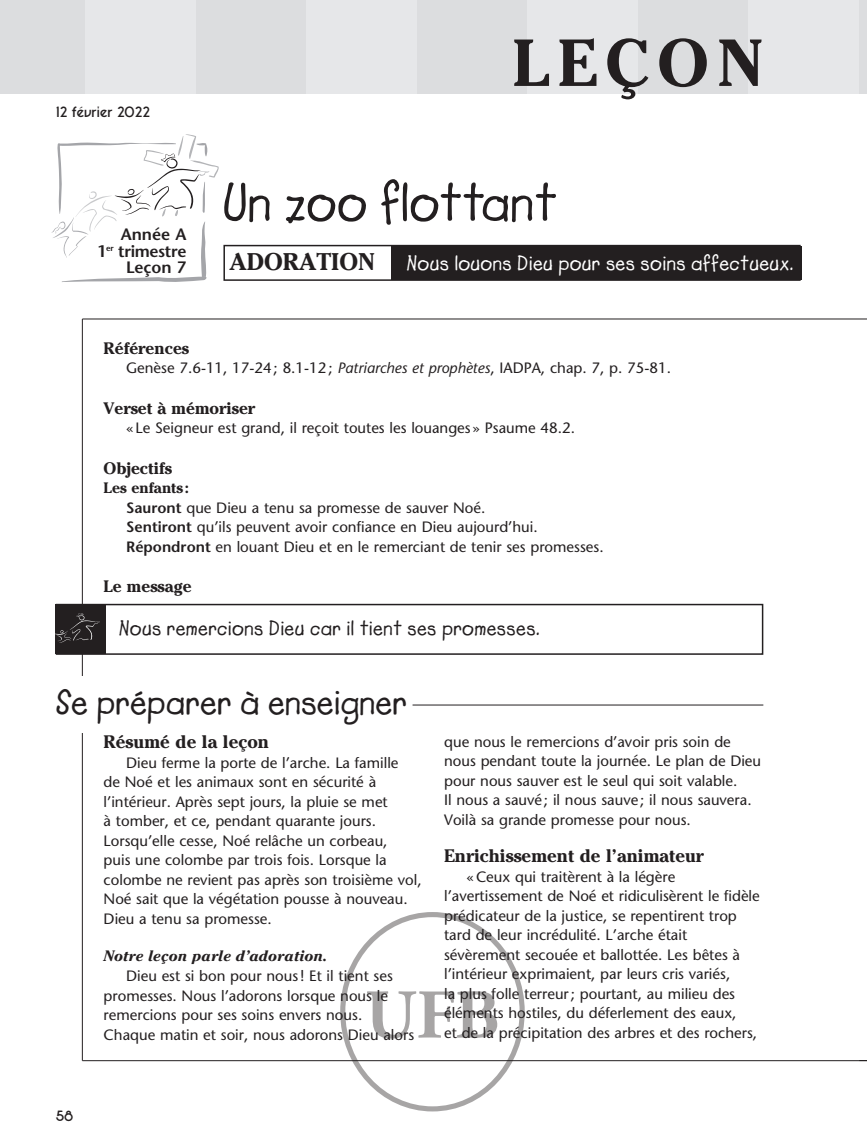
<style>
.page{position:relative;width:867px;height:1143px;background:#fff}
.page>*{position:absolute;margin:0;border:0;box-sizing:border-box;transform-origin:0 0}
.t1{font:700 69.6px "Adobe Garamond Pro";color:#231f20}
.t2{font:700 66px "Cheltenham Std";letter-spacing:.125em;color:#231f20}
.t3{font:700 54px "Lemonade";color:#231f20}
.t4{font:700 36px "Lemonade";color:#231f20}
.t5{font:700 24px "Cheltenham Std";color:#231f20}
.t6{font:700 21px "Lemonade";letter-spacing:.015em;color:#231f20}
.t7{font:700 21px "Lemonade";letter-spacing:.015em;color:#fff}
.t8{font:700 18px "Cheltenham Std";color:#231f20}
.t9{font:700 16.5px "Cheltenham Std";color:#231f20}
.t10{font:600 16.5px/16.5px "Stone Sans";letter-spacing:-.01em;color:#231f20;text-align:right}
.t11{font:15px/19.5px "Stone Sans";color:#231f20}
.t12{font:italic 700 15px "Cheltenham Std";color:#231f20}
.t13{font:700 15px "New Garden";color:#231f20}
.t14{font:700 15px "Cheltenham Std";color:#231f20}
.s1{font-style:italic}
.s2{font-weight:600}
</style>
<div class="page">
<div style="left:0;top:0;width:86px;height:93px;background:#dcdddf"></div>
<div style="left:86px;top:0;width:110px;height:93px;background:#e6e7e9"></div>
<div style="left:196px;top:0;width:110px;height:93px;background:#dcdddf"></div>
<div style="left:306px;top:0;width:111px;height:93px;background:#e6e7e9"></div>
<div style="left:417px;top:0;width:110px;height:93px;background:#dcdddf"></div>
<div style="left:527px;top:0;width:110px;height:93px;background:#e6e7e9"></div>
<div style="left:637px;top:0;width:111px;height:93px;background:#dcdddf"></div>
<div style="left:748px;top:0;width:110px;height:93px;background:#e6e7e9"></div>
<div style="left:858px;top:0;width:8px;height:93px;background:#dcdddf"></div>
<hr style="left:82px;top:318px;width:784px;height:1px;background:#231f20">
<hr style="left:82px;top:319px;width:1px;height:741px;background:#231f20">
<hr style="left:82px;top:1060px;width:784px;height:1px;background:#231f20">
<svg style="left:51px;top:134px;width:168px;height:148px"></svg>
<div style="left:56px;top:676px;width:707px;height:56px;background:#fff"></div>
<hr style="left:412px;top:704px;width:351px;height:1px;background:#231f20">
<div style="left:56px;top:604px;width:707px;height:51px;border:2px solid #231f20"></div>
<div style="left:56px;top:604px;width:50px;height:49px;background:#231f20"></div>
<svg style="left:56px;top:613px;width:44px;height:30px"></svg>
<div style="left:391px;top:246px;width:410px;height:34px;background:#231f20"></div>
<div style="left:223px;top:245px;width:577px;height:36px;border:2px solid #231f20"></div>
<div style="left:340px;top:912px;width:184px;height:199px;border:5px solid #231f20;border-radius:50%"></div>
<p class="t13" style="left:56px;top:103px;width:96px">12 février 2022</p>
<p class="t10" style="left:97px;top:226px;width:91px">Année A<br>1<sup>er</sup> trimestre<br>Leçon 7</p>
<h2 class="t2" style="left:512px;top:23px;width:252px">LEÇON</h2>
<h3 class="t3" style="left:222px;top:170px;width:336px">Un zoo flottant</h3>
<h3 class="t5" style="left:229px;top:247px;width:147px">ADORATION</h3>
<h3 class="t7" style="left:406px;top:250px;width:388px">Nous louons Dieu pour ses soins affectueux.</h3>
<p class="t9" style="left:104px;top:338px;width:87px">Références</p>
<p class="t11" style="left:126px;top:358px;width:546px">Genèse 7.6-11, 17-24 ; 8.1-12 ; <span class="s1">Patriarches et prophètes</span>, IADPA, chap. 7, p. 75-81.</p>
<p class="t9" style="left:104px;top:398px;width:153px">Verset à mémoriser</p>
<p class="t11" style="left:126px;top:418px;width:450px">« Le Seigneur est grand, il reçoit toutes les louanges » Psaume 48.2.</p>
<p class="t9" style="left:104px;top:458px;width:70px">Objectifs</p>
<p class="t14" style="left:104px;top:479px;width:87px">Les enfants :</p>
<p class="t11" style="left:126px;top:498px;width:479px"><span class="s2">Sauront</span> que Dieu a tenu sa promesse de sauver Noé.<br><span class="s2">Sentiront</span> qu’ils peuvent avoir confiance en Dieu aujourd’hui.<br><span class="s2">Répondront</span> en louant Dieu et en le remerciant de tenir ses promesses.</p>
<p class="t9" style="left:104px;top:576px;width:89px">Le message</p>
<h3 class="t6" style="left:119px;top:615px;width:422px">Nous remercions Dieu car il tient ses promesses.</h3>
<h3 class="t4" style="left:56px;top:681px;width:352px">Se préparer à enseigner</h3>
<p class="t13" style="left:56px;top:1107px;width:19px">58</p>
<p class="t8" style="left:104px;top:731px;width:167px">Résumé de la leçon</p>
<p class="t11" style="left:104px;top:753px;width:319px;text-indent:22px">Dieu ferme la porte de l’arche. La famille<br>de Noé et les animaux sont en sécurité à l’intérieur. Après sept jours, la pluie se met<br>à tomber, et ce, pendant quarante jours.<br>Lorsqu’elle cesse, Noé relâche un corbeau,<br>puis une colombe par trois fois. Lorsque la colombe ne revient pas après son troisième vol, Noé sait que la végétation pousse à nouveau.<br>Dieu a tenu sa promesse.</p>
<p class="t12" style="left:104px;top:947px;width:225px">Notre leçon parle d’adoration.</p>
<p class="t11" style="left:104px;top:966px;width:312px;text-indent:22px">Dieu est si bon pour nous ! Et il tient ses promesses. Nous l’adorons lorsque nous le remercions pour ses soins envers nous.<br>Chaque matin et soir, nous adorons Dieu alors</p>
<p class="t11" style="left:444px;top:731px;width:318px">que nous le remercions d’avoir pris soin de nous pendant toute la journée. Le plan de Dieu pour nous sauver est le seul qui soit valable.<br>Il nous a sauvé ; il nous sauve ; il nous sauvera.<br>Voilà sa grande promesse pour nous.</p>
<p class="t8" style="left:444px;top:845px;width:261px">Enrichissement de l’animateur</p>
<p class="t11" style="left:444px;top:866px;width:317px;text-indent:22px">« Ceux qui traitèrent à la légère l’avertissement de Noé et ridiculisèrent le fidèle prédicateur de la justice, se repentirent trop tard de leur incrédulité. L’arche était sévèrement secouée et ballottée. Les bêtes à l’intérieur exprimaient, par leurs cris variés,<br>la plus folle terreur ; pourtant, au milieu des éléments hostiles, du déferlement des eaux,<br>et de la précipitation des arbres et des rochers,</p>
<h1 class="t1" style="left:365px;top:974px;width:135px">UFB</h1>
</div>
